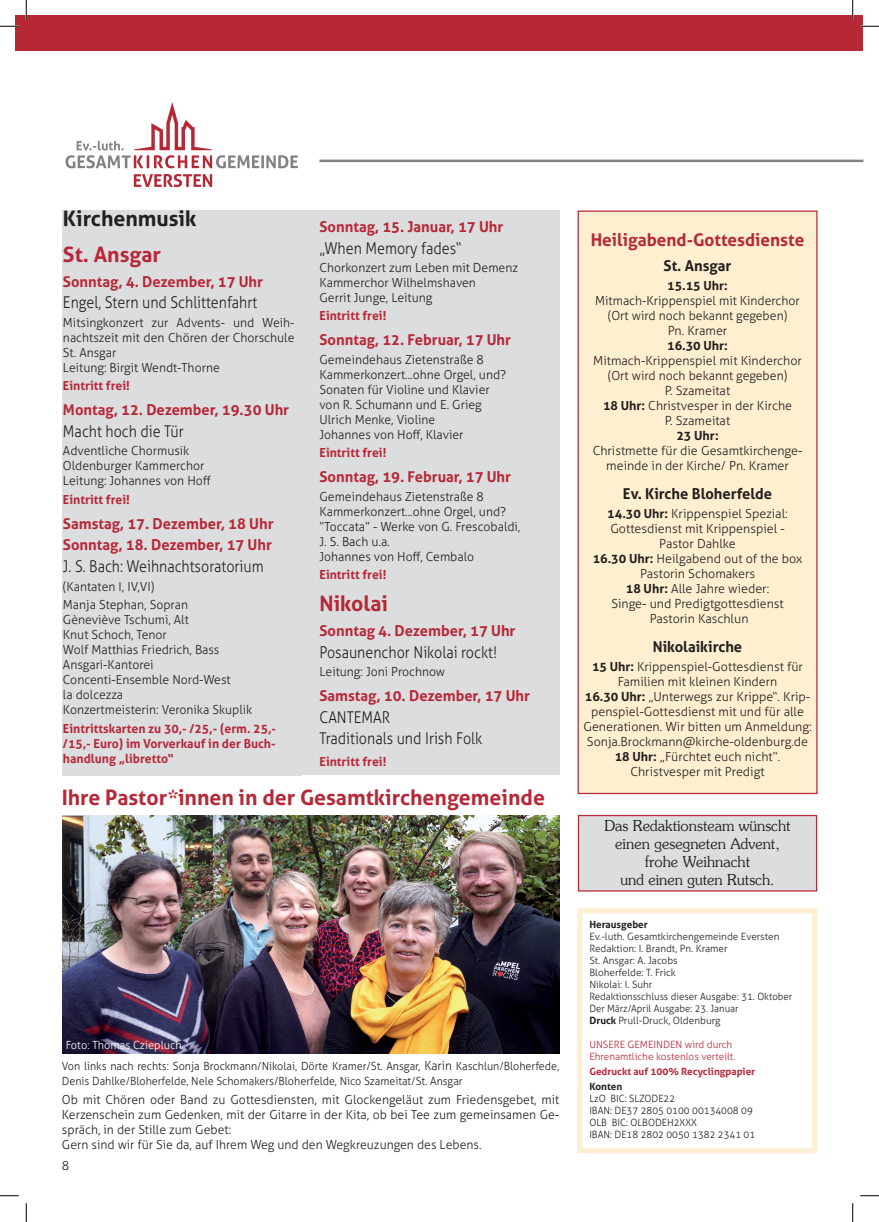
<style>
.page{position:relative;width:879px;height:1222px;background:#fff}
.page>*{position:absolute;margin:0;border:0;box-sizing:border-box;transform-origin:0 0}
.t1{font:700 21.25px "Aller";color:#b72837}
.t2{font:700 21.25px "Aller";color:#231f20}
.t3{font:700 17.5px "Aller";color:#b72837}
.t4{font:300 16.25px/21px "Aller";color:#231f20;scale:.88 1}
.t5{font:700 15px/21.5px "Aller";color:#b72837}
.t6{font:300 15px/18px "Souvenir LT";color:#231f20;text-align:center}
.t7{font:700 15px "Aller";color:#231f20}
.t8{font:300 12.5px/15px "Aller";color:#231f20}
.t9{font:700 12.5px/15px "Aller";color:#b72837;text-align:justify}
.t10{font:700 12.5px "Aller";color:#231f20}
.t11{font:300 11.25px/15px "Aller";color:#231f20;scale:.96 1}
.t12{font:300 11.25px "Aller";color:#fff}
.t13{font:300 10px/12px "Aller";color:#231f20}
.t14{font:300 10px/12px "Aller";color:#b72837}
.t15{font:700 10px "Aller";color:#b72837}
.t16{font:700 10px "Aller";color:#231f20}
.s1{font-size:12.5px}
.s2{font-weight:700}
</style>
<div class="page">
<div style="left:16px;top:16px;width:846px;height:35px;background:#b72837"></div>
<div style="left:62px;top:210px;width:239px;height:565px;background:#dcdddf"></div>
<div style="left:577px;top:908px;width:239px;height:245px;border:5px solid #feefd0"></div>
<div style="left:578px;top:815px;width:238px;height:76px;background:#dcdddf"></div>
<div style="left:577px;top:815px;width:239px;height:76px;border:1px solid #b72837"></div>
<div style="left:578px;top:211px;width:238px;height:582px;background:#feefd0"></div>
<div style="left:577px;top:211px;width:240px;height:583px;border:1px solid #b72837"></div>
<img style="left:62px;top:816px;width:497px;height:238px">
<div style="left:301px;top:211px;width:258px;height:564px;background:#dcdddf"></div>
<svg style="left:65px;top:102px;width:233px;height:66px"></svg>
<svg style="left:134px;top:174px;width:78px;height:13px"></svg>
<hr style="left:320px;top:160px;width:541px;height:2px;background:#808285">
<svg style="left:0;top:25px;width:19px;height:2px"></svg>
<svg style="left:860px;top:25px;width:18px;height:2px"></svg>
<svg style="left:0;top:1195px;width:19px;height:1px"></svg>
<svg style="left:860px;top:1195px;width:18px;height:1px"></svg>
<svg style="left:25px;top:0;width:2px;height:19px"></svg>
<svg style="left:25px;top:1203px;width:2px;height:19px"></svg>
<svg style="left:851px;top:0;width:2px;height:19px"></svg>
<svg style="left:852px;top:1203px;width:1px;height:19px"></svg>
<h1 class="t2" style="left:63px;top:206px;width:135px">Kirchenmusik</h1>
<h1 class="t1" style="left:63px;top:242px;width:100px">St. Ansgar</h1>
<p class="t5" style="left:63px;top:271px;width:201px">Sonntag, 4. Dezember, 17 Uhr</p>
<h3 class="t4" style="left:63px;top:292px;width:222px">Engel, Stern und Schlittenfahrt</h3>
<p class="t8" style="left:63px;top:315px;width:233px">Mitsingkonzert zur Advents- und Weih&shy;nachtszeit mit den Chören der Chorschule<br>St. Ansgar<br>Leitung: Birgit Wendt-Thorne</p>
<p class="t9" style="left:63px;top:378px;width:68px">Eintritt frei!</p>
<p class="t5" style="left:63px;top:399px;width:227px">Montag, 12. Dezember, 19.30 Uhr</p>
<h3 class="t4" style="left:63px;top:420px;width:139px">Macht hoch die Tür</h3>
<p class="t8" style="left:63px;top:443px;width:149px">Adventliche Chormusik<br>Oldenburger Kammerchor<br>Leitung: Johannes von Hoff</p>
<p class="t9" style="left:63px;top:492px;width:68px">Eintritt frei!</p>
<p class="t5" style="left:63px;top:513px;width:212px">Samstag, 17. Dezember, 18 Uhr<br>Sonntag, 18. Dezember, 17 Uhr</p>
<h3 class="t4" style="left:63px;top:556px;width:229px">J. S. Bach: Weihnachtsoratorium</h3>
<p class="t8" style="left:63px;top:577px;width:126px;line-height:18.5px">(Kantaten I, IV,VI)<br>Manja Stephan, Sopran</p>
<p class="t8" style="left:63px;top:612px;width:191px">Gèneviève Tschumi, Alt<br>Knut Schoch, Tenor<br>Wolf Matthias Friedrich, Bass<br>Ansgari-Kantorei<br>Concenti-Ensemble Nord-West<br>la dolcezza<br>Konzertmeisterin: Veronika Skuplik</p>
<p class="t9" style="left:63px;top:720px;width:214px">Eintrittskarten zu 30,- /25,- (erm. 25,- /15,- Euro) im Vorverkauf in der Buch&shy;handlung „libretto“</p>
<p class="t5" style="left:319px;top:216px;width:185px">Sonntag, 15. Januar, 17 Uhr</p>
<h3 class="t4" style="left:319px;top:237px;width:163px">„When Memory fades“</h3>
<p class="t8" style="left:319px;top:260px;width:200px">Chorkonzert zum Leben mit Demenz<br>Kammerchor Wilhelmshaven<br>Gerrit Junge, Leitung</p>
<p class="t9" style="left:319px;top:308px;width:68px">Eintritt frei!</p>
<p class="t5" style="left:319px;top:329px;width:193px">Sonntag, 12. Februar, 17 Uhr</p>
<p class="t8" style="left:319px;top:352px;width:188px">Gemeindehaus Zietenstraße 8<br>Kammerkonzert...ohne Orgel, und?<br>Sonaten für Violine und Klavier von R. Schumann und E. Grieg<br>Ulrich Menke, Violine<br>Johannes von Hoff, Klavier</p>
<p class="t9" style="left:319px;top:445px;width:68px">Eintritt frei!</p>
<p class="t5" style="left:319px;top:466px;width:193px">Sonntag, 19. Februar, 17 Uhr</p>
<p class="t8" style="left:319px;top:489px;width:202px">Gemeindehaus Zietenstraße 8<br>Kammerkonzert...ohne Orgel, und? “Toccata” - Werke von G. Frescobaldi,<br>J. S. Bach u.a.<br>Johannes von Hoff, Cembalo</p>
<p class="t9" style="left:319px;top:567px;width:68px">Eintritt frei!</p>
<h1 class="t1" style="left:319px;top:590px;width:70px">Nikolai</h1>
<p class="t5" style="left:319px;top:620px;width:197px">Sonntag 4. Dezember, 17 Uhr</p>
<h3 class="t4" style="left:319px;top:642px;width:203px">Posaunenchor Nikolai rockt!</h3>
<p class="t8" style="left:319px;top:664px;width:127px">Leitung: Joni Prochnow</p>
<p class="t5" style="left:319px;top:685px;width:212px">Samstag, 10. Dezember, 17 Uhr</p>
<h3 class="t4" style="left:319px;top:706px;width:186px">CANTEMAR<br>Traditionals und Irish Folk</h3>
<p class="t9" style="left:319px;top:754px;width:68px">Eintritt frei!</p>
<h1 class="t1" style="left:62px;top:784px;width:484px">Ihre Pastor*innen in der Gesamtkirchengemeinde</h1>
<p class="t12" style="left:66px;top:1038px;width:117px">Foto: Thomas Cziepluch</p>
<p class="t11" style="left:62px;top:1059px;width:519px">Von links nach rechts: Sonja Brockmann/Nikolai, Dörte Kramer/St. Ansgar, <span class="s1">Karin</span> Kaschlun/Bloherfede,<br>Denis Dahlke/Bloherfelde, Nele Schomakers/Bloherfelde, Nico Szameitat/St. Ansgar</p>
<p class="t8" style="left:62px;top:1092px;width:498px">Ob mit Chören oder Band zu Gottesdiensten, mit Glockengeläut zum Friedensgebet, mit Kerzenschein zum Gedenken, mit der Gitarre in der Kita, ob bei Tee zum gemeinsamen Ge&shy;spräch, in der Stille zum Gebet:<br>Gern sind wir für Sie da, auf Ihrem Weg und den Wegkreuzungen des Lebens.</p>
<p class="t8" style="left:62px;top:1157px;width:9px">8</p>
<h2 class="t3" style="left:590px;top:229px;width:215px">Heiligabend-Gottesdienste</h2>
<p class="t7" style="left:663px;top:256px;width:69px">St. Ansgar</p>
<p class="t10" style="left:666px;top:278px;width:62px">15.15 Uhr:</p>
<p class="t8" style="left:595px;top:293px;width:206px;text-align:center">Mitmach-Krippenspiel mit Kinderchor (Ort wird noch bekannt gegeben)<br>Pn. Kramer</p>
<p class="t10" style="left:666px;top:338px;width:62px">16.30 Uhr:</p>
<p class="t8" style="left:593px;top:353px;width:210px;text-align:center">Mitmach-Krippenspiel mit Kinderchor (Ort wird noch bekannt gegeben)<br>P. Szameitat<br><span class="s2">18 Uhr:</span> Christvesper in der Kirche<br>P. Szameitat</p>
<p class="t10" style="left:676px;top:428px;width:44px">23 Uhr:</p>
<p class="t8" style="left:592px;top:443px;width:211px;text-align:center">Christmette für die Gesamtkirchenge&shy;meinde in der Kirche/ Pn. Kramer</p>
<p class="t7" style="left:622px;top:484px;width:150px">Ev. Kirche Bloherfelde</p>
<p class="t8" style="left:592px;top:506px;width:211px;text-align:center"><span class="s2">14.30 Uhr:</span> Krippenspiel Spezial:<br>Gottesdienst mit Krippenspiel -<br>Pastor Dahlke<br><span class="s2">16.30 Uhr:</span> Heilgabend out of the box<br>Pastorin Schomakers<br><span class="s2">18 Uhr:</span> Alle Jahre wieder:<br>Singe- und Predigtgottesdienst<br>Pastorin Kaschlun</p>
<p class="t7" style="left:652px;top:637px;width:91px">Nikolaikirche</p>
<p class="t8" style="left:583px;top:659px;width:230px;text-align:center"><span class="s2">15 Uhr:</span> Krippenspiel-Gottesdienst für Familien mit kleinen Kindern<br><span class="s2">16.30 Uhr:</span> „Unterwegs zur Krippe“. Krip&shy;penspiel-Gottesdienst mit und für alle Generationen. Wir bitten um Anmeldung:<br>Sonja.Brockmann@kirche-oldenburg.de <span class="s2">18 Uhr:</span> „Fürchtet euch nicht“.<br>Christvesper mit Predigt</p>
<p class="t6" style="left:604px;top:817px;width:188px">Das Redaktionsteam wünscht einen gesegneten Advent, frohe Weihnacht<br>und einen guten Rutsch.</p>
<p class="t16" style="left:589px;top:918px;width:60px">Herausgeber</p>
<p class="t13" style="left:589px;top:930px;width:204px">Ev.-luth. Gesamtkirchengemeinde Eversten<br>Redaktion: I. Brandt, Pn. Kramer<br>St. Ansgar: A. Jacobs<br>Bloherfelde: T. Frick<br>Nikolai: I. Suhr<br>Redaktionsschluss dieser Ausgabe: 31. Oktober<br>Der März/April Ausgabe: 23. Januar<br><span class="s2">Druck</span> Prull-Druck, Oldenburg</p>
<p class="t14" style="left:589px;top:1038px;width:147px">UNSERE GEMEINDEN wird durch<br>Ehrenamtliche kostenlos verteilt.</p>
<p class="t15" style="left:589px;top:1065px;width:167px">Gedruckt auf 100% Recyclingpapier</p>
<p class="t16" style="left:589px;top:1080px;width:34px">Konten</p>
<p class="t13" style="left:589px;top:1092px;width:167px">LzO BIC: SLZODE22<br>IBAN: DE37 2805 0100 00134008 09<br>OLB BIC: OLBODEH2XXX<br>IBAN: DE18 2802 0050 1382 2341 01</p>
</div>
